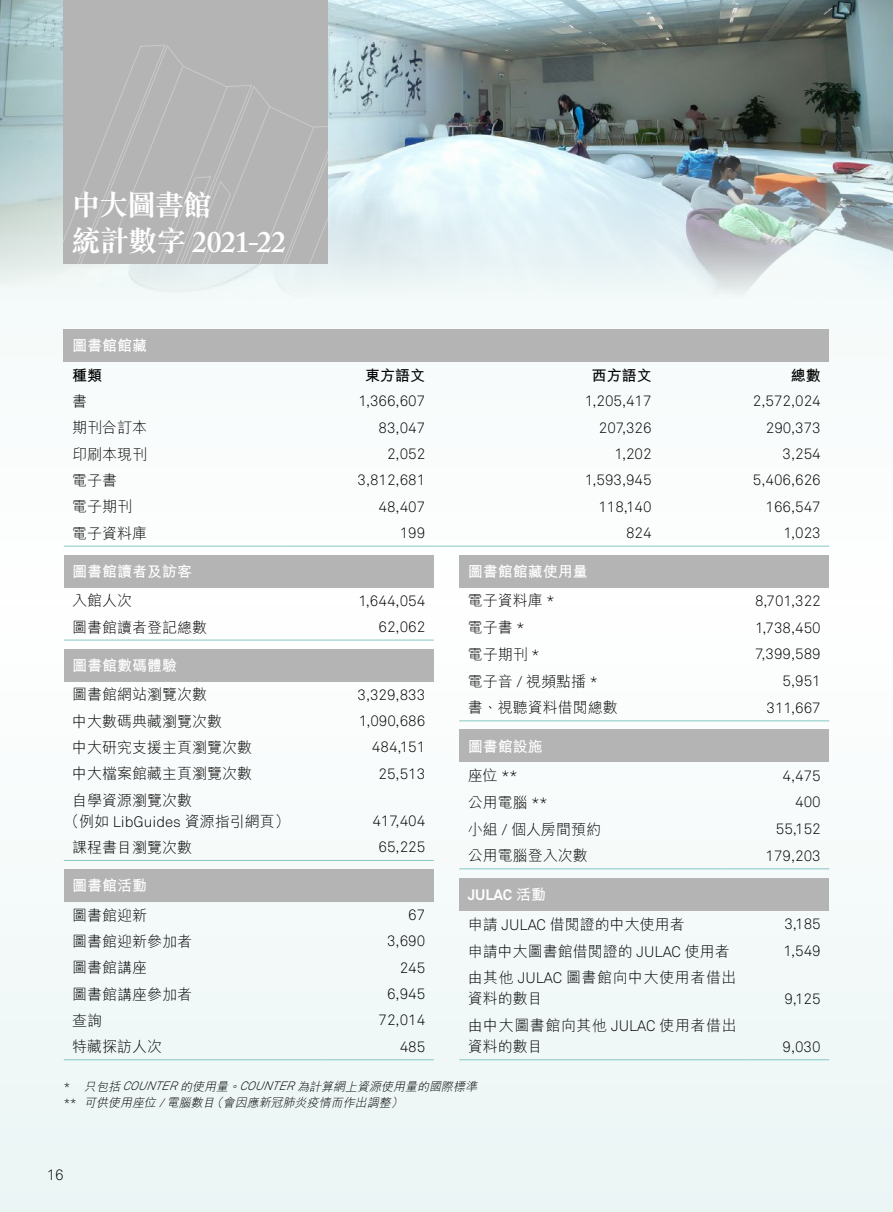
<style>
.page{position:relative;width:893px;height:1212px;background:#f7fbfb}
.page>*{position:absolute;margin:0;border:0;box-sizing:border-box;transform-origin:0 0}
.t1{font:600 29.7px "Adobe Caslon Pro";letter-spacing:-.02em;color:#fff}
.t2{font:700 29.7px "M Sung HK";letter-spacing:-.06em;color:#fff}
.t3{font:300 15px "Akkurat";color:#000}
.t4{font:300 15px/21px "M Hei HK";color:#000}
.t5{font:700 15px/29.5px "M Hei HK";color:#fff}
.t6{font:300 15px/21px "M Hei HK";letter-spacing:.035em;color:#000}
.t7{font:700 15px "M Hei HK";color:#000}
.t8{font:700 15px "Akkurat";color:#fff}
.t9{font:italic 300 12px/16.5px "M Hei HK";color:#000}
.s1{font-family:"M Sung HK";font-weight:700}
.s2{font-weight:300;color:#000}
.s3{font-family:"Akkurat";font-weight:300;color:#000}
.s4{font-family:"Akkurat"}
.s5{font-family:"M Hei HK"}
.s6{font-family:"Akkurat";font-style:normal}
</style>
<div class="page">
<img style="left:0;top:0;width:893px;height:294px">
<div style="left:64px;top:329px;width:765px;height:33px;background:#b4b4b4"></div>
<hr style="left:281px;top:546px;width:153px;height:1px;background:#85c8c1">
<hr style="left:434px;top:546px;width:226px;height:1px;background:#85c8c1">
<hr style="left:660px;top:546px;width:169px;height:1px;background:#85c8c1">
<hr style="left:64px;top:546px;width:217px;height:1px;background:#85c8c1">
<div style="left:459px;top:555px;width:370px;height:32px;background:#b4b4b4"></div>
<hr style="left:459px;top:720px;width:238px;height:1px;background:#85c8c1">
<hr style="left:697px;top:720px;width:132px;height:1px;background:#85c8c1">
<div style="left:64px;top:555px;width:370px;height:32px;background:#b4b4b4"></div>
<hr style="left:64px;top:640px;width:263px;height:1px;background:#85c8c1">
<hr style="left:327px;top:640px;width:107px;height:1px;background:#85c8c1">
<div style="left:459px;top:730px;width:370px;height:32px;background:#b4b4b4"></div>
<hr style="left:459px;top:868px;width:264px;height:1px;background:#85c8c1">
<hr style="left:723px;top:868px;width:106px;height:1px;background:#85c8c1">
<div style="left:64px;top:869px;width:370px;height:32px;background:#b4b4b4"></div>
<hr style="left:327px;top:1059px;width:107px;height:1px;background:#85c8c1">
<hr style="left:64px;top:1059px;width:263px;height:1px;background:#85c8c1">
<div style="left:459px;top:878px;width:370px;height:32px;background:#b4b4b4"></div>
<hr style="left:745px;top:1059px;width:84px;height:1px;background:#85c8c1">
<hr style="left:459px;top:1059px;width:286px;height:1px;background:#85c8c1">
<div style="left:64px;top:649px;width:370px;height:32px;background:#b4b4b4"></div>
<hr style="left:302px;top:860px;width:132px;height:1px;background:#85c8c1">
<hr style="left:64px;top:860px;width:238px;height:1px;background:#85c8c1">
<div style="left:64px;top:0;width:264px;height:264px;background:#b4b4b4"></div>
<svg style="left:64px;top:45px;width:264px;height:219px"></svg>
<svg style="left:183px;top:66px;width:131px;height:62px"></svg>
<h1 class="t2" style="left:71px;top:191px;width:142px">中大圖書館</h1>
<h1 class="t1" style="left:71px;top:225px;width:216px"><span class="s1">統計數字</span> 2021-22</h1>
<p class="t5" style="left:72px;top:330px;width:76px">圖書館館藏</p>
<p class="t7" style="left:72px;top:364px;width:31px">種類</p>
<p class="t7" style="left:365px;top:364px;width:61px">東方語文</p>
<p class="t7" style="left:592px;top:364px;width:61px">西方語文</p>
<p class="t7" style="left:791px;top:364px;width:31px">總數</p>
<p class="t4" style="left:72px;top:391px;width:16px">書</p>
<p class="t3" style="left:358px;top:392px;width:68px">1,366,607</p>
<p class="t3" style="left:585px;top:392px;width:68px">1,205,417</p>
<p class="t3" style="left:753px;top:392px;width:69px">2,572,024</p>
<p class="t4" style="left:72px;top:417px;width:76px">期刊合訂本</p>
<p class="t3" style="left:379px;top:419px;width:48px">83,047</p>
<p class="t3" style="left:599px;top:419px;width:54px">207,326</p>
<p class="t3" style="left:766px;top:419px;width:56px">290,373</p>
<p class="t4" style="left:72px;top:443px;width:77px">印刷本現刊</p>
<p class="t3" style="left:387px;top:445px;width:40px">2,052</p>
<p class="t3" style="left:614px;top:445px;width:39px">1,202</p>
<p class="t3" style="left:783px;top:445px;width:40px">3,254</p>
<p class="t4" style="left:72px;top:470px;width:47px">電子書</p>
<p class="t3" style="left:357px;top:471px;width:69px">3,812,681</p>
<p class="t3" style="left:585px;top:471px;width:68px">1,593,945</p>
<p class="t3" style="left:753px;top:471px;width:69px">5,406,626</p>
<p class="t4" style="left:72px;top:496px;width:62px">電子期刊</p>
<p class="t3" style="left:379px;top:498px;width:48px">48,407</p>
<p class="t3" style="left:598px;top:498px;width:55px">118,140</p>
<p class="t3" style="left:765px;top:498px;width:57px">166,547</p>
<p class="t4" style="left:72px;top:522px;width:77px">電子資料庫</p>
<p class="t3" style="left:400px;top:524px;width:27px">199</p>
<p class="t3" style="left:626px;top:524px;width:27px">824</p>
<p class="t3" style="left:783px;top:524px;width:39px">1,023</p>
<p class="t5" style="left:468px;top:555px;width:121px">圖書館館藏使用量<span class="s2">電子資料庫</span> <span class="s3">*</span></p>
<p class="t5" style="left:72px;top:555px;width:121px">圖書館讀者及訪客</p>
<p class="t4" style="left:72px;top:590px;width:61px">入館人次</p>
<p class="t3" style="left:358px;top:591px;width:68px">1,644,054</p>
<p class="t4" style="left:72px;top:616px;width:136px">圖書館讀者登記總數</p>
<p class="t3" style="left:379px;top:618px;width:48px">62,062</p>
<p class="t3" style="left:755px;top:592px;width:67px">8,701,322</p>
<p class="t4" style="left:468px;top:617px;width:58px">電子書 <span class="s4">*</span></p>
<p class="t3" style="left:755px;top:618px;width:67px">1,738,450</p>
<p class="t4" style="left:468px;top:644px;width:73px">電子期刊 <span class="s4">*</span></p>
<p class="t3" style="left:755px;top:645px;width:67px">7,399,589</p>
<p class="t4" style="left:468px;top:670px;width:132px">電子音 <span class="s4">/</span> 視頻點播 <span class="s4">*</span></p>
<p class="t3" style="left:783px;top:672px;width:40px">5,951</p>
<p class="t4" style="left:468px;top:697px;width:151px">書、視聽資料借閱總數</p>
<p class="t3" style="left:766px;top:698px;width:56px">311,667</p>
<p class="t5" style="left:72px;top:649px;width:107px">圖書館數碼體驗</p>
<p class="t4" style="left:72px;top:684px;width:136px">圖書館網站瀏覽次數</p>
<p class="t3" style="left:357px;top:685px;width:69px">3,329,833</p>
<p class="t4" style="left:72px;top:710px;width:151px">中大數碼典藏瀏覽次數</p>
<p class="t3" style="left:359px;top:712px;width:68px">1,090,686</p>
<p class="t4" style="left:72px;top:737px;width:181px">中大研究支援主頁瀏覽次數</p>
<p class="t3" style="left:372px;top:738px;width:55px">484,151</p>
<p class="t4" style="left:72px;top:763px;width:181px">中大檔案館藏主頁瀏覽次數</p>
<p class="t3" style="left:379px;top:764px;width:48px">25,513</p>
<p class="t4" style="left:64px;top:789px;width:227px;text-indent:8px">自學資源瀏覽次數<br>（例如 <span class="s4">LibGuides</span> 資源指引網頁）</p>
<p class="t5" style="left:468px;top:730px;width:76px">圖書館設施<span class="s2">座位</span> <span class="s3">**</span></p>
<p class="t3" style="left:783px;top:766px;width:40px">4,475</p>
<p class="t4" style="left:468px;top:792px;width:81px">公用電腦 <span class="s4">**</span></p>
<p class="t3" style="left:795px;top:793px;width:27px">400</p>
<p class="t4" style="left:468px;top:818px;width:135px">小組 <span class="s4">/</span> 個人房間預約</p>
<p class="t3" style="left:776px;top:820px;width:46px">55,152</p>
<p class="t4" style="left:468px;top:845px;width:121px">公用電腦登入次數</p>
<p class="t3" style="left:765px;top:846px;width:57px">179,203</p>
<p class="t3" style="left:372px;top:812px;width:54px">417,404</p>
<p class="t4" style="left:72px;top:837px;width:121px">課程書目瀏覽次數</p>
<p class="t3" style="left:379px;top:838px;width:48px">65,225</p>
<p class="t5" style="left:72px;top:870px;width:76px">圖書館活動</p>
<p class="t4" style="left:72px;top:904px;width:76px">圖書館迎新</p>
<p class="t3" style="left:408px;top:906px;width:19px">67</p>
<p class="t4" style="left:72px;top:931px;width:121px">圖書館迎新參加者</p>
<p class="t3" style="left:387px;top:932px;width:40px">3,690</p>
<p class="t4" style="left:72px;top:957px;width:76px">圖書館講座</p>
<p class="t3" style="left:400px;top:958px;width:27px">245</p>
<p class="t4" style="left:72px;top:983px;width:121px">圖書館講座參加者</p>
<p class="t3" style="left:387px;top:985px;width:40px">6,945</p>
<p class="t4" style="left:72px;top:1010px;width:31px">查詢</p>
<p class="t3" style="left:379px;top:1011px;width:48px">72,014</p>
<p class="t4" style="left:72px;top:1036px;width:91px">特藏探訪人次</p>
<p class="t3" style="left:400px;top:1037px;width:27px">485</p>
<p class="t8" style="left:468px;top:885px;width:80px">JULAC <span class="s5">活動</span></p>
<p class="t4" style="left:468px;top:913px;width:218px">申請 <span class="s4">JULAC</span> 借閱證的中大使用者</p>
<p class="t3" style="left:784px;top:915px;width:38px">3,185</p>
<p class="t4" style="left:468px;top:940px;width:263px">申請中大圖書館借閱證的 <span class="s4">JULAC</span> 使用者</p>
<p class="t3" style="left:783px;top:942px;width:39px">1,549</p>
<p class="t6" style="left:468px;top:967px;width:270px">由其他 <span class="s4">JULAC</span> 圖書館向中大使用者借出資料的數目</p>
<p class="t3" style="left:784px;top:990px;width:38px">9,125</p>
<p class="t6" style="left:468px;top:1015px;width:270px">由中大圖書館向其他 <span class="s4">JULAC</span> 使用者借出資料的數目</p>
<p class="t3" style="left:783px;top:1038px;width:40px">9,030</p>
<p class="t9" style="left:64px;top:1078px;width:417px"><span class="s6">*</span> 只包括 <span class="s4">COUNTER</span> 的使用量。<span class="s4">COUNTER</span> 為計算網上資源使用量的國際標準<span class="s6">* *</span> 可供使用座位 <span class="s4">/</span> 電腦數目（會因應新冠肺炎疫情而作出調整）</p>
<p class="t3" style="left:47px;top:1166px;width:19px">16</p>
</div>
